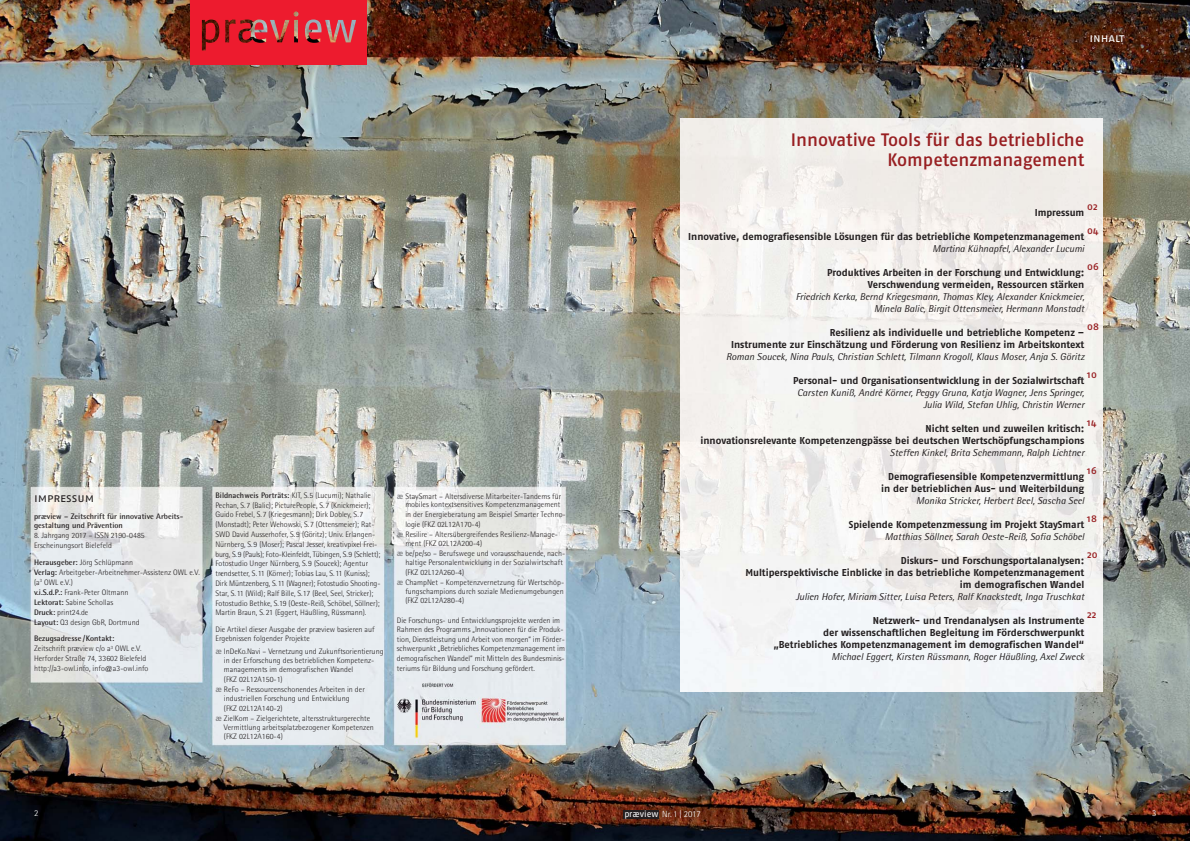
<style>
.page{position:relative;width:1190px;height:841px;background:#fff}
.page>*{position:absolute;margin:0;border:0;box-sizing:border-box;transform-origin:0 0}
.t1{font:18px/20px "Fago No Med";letter-spacing:-.005em;color:#981f22;text-align:right}
.t2{font:12px "Fago No Regular Caps";letter-spacing:-.01em;color:#231f20}
.t3{font:12px "Fago No Regular Caps";letter-spacing:-.01em;color:#fff}
.t4{font:700 10px/12px "Fago No";color:#231f20;text-align:right}
.t5{font:italic 10px/12px "Rotis Semi Sans";color:#231f20;text-align:right}
.t6{font:10px "Fago No Med Caps";color:#981f22}
.t7{font:300 9px "Rotis Semi Sans";color:#fff}
.t8{font:300 8px/9.8px "Rotis Semi Sans";letter-spacing:.005em;color:#231f20}
.t9{font:700 8px/9.9px "Rotis Semi Sans";letter-spacing:.005em;color:#231f20}
.s1{font-weight:700}
.s2{font-family:"Koz Min Pr 6 N Medium Proportional";font-weight:400}
.s3{font-family:"Fago No Med";font-weight:400;color:#808285}
.s4{font-family:"Fago No";font-weight:400}
</style>
<div class="page">
<img style="left:0;top:0;width:595px;height:841px">
<img style="left:595px;top:0;width:595px;height:841px">
<img style="left:680px;top:118px;width:423px;height:574px">
<div style="left:624px;top:810px;width:35px;height:9px;background:#231f20"></div>
<svg style="left:191px;top:0;width:175px;height:64px;background:#de2534"></svg>
<h2 class="t3" style="left:1089px;top:32px;width:37px">inhalt</h2>
<h2 class="t2" style="left:34px;top:491px;width:62px">impressum</h2>
<p class="t9" style="left:34px;top:511px;width:151px">præview – Zeitschrift für innovative Arbeits&shy;gestaltung und Prävention</p>
<p class="t8" style="left:34px;top:531px;width:112px">8. Jahrgang 2017 – ISSN 2190-0485<br>Erscheinungsort Bielefeld</p>
<p class="t8" style="left:34px;top:558px;width:167px"><span class="s1">Herausgeber:</span>Jörg Schlüpmann<br><span class="s1">Verlag:</span>Arbeitgeber-Arbeitnehmer-Assistenz OWL e.V. (a<sup>3</sup> OWL e.V.)<br><span class="s1">v.i.S.d.P.:</span>Frank-Peter Oltmann<br><span class="s1">Lektorat:</span>Sabine Schollas<br><span class="s1">Druck:</span>print24.de<br><span class="s1">Layout:</span>Q3 design GbR, Dortmund</p>
<p class="t8" style="left:34px;top:634px;width:116px"><span class="s1">Bezugsadresse/Kontakt:<br></span>Zeitschrift præview c/o a<sup>3</sup> OWL e.V.<br>Herforder Straße 74, 33602 Bielefeld http://a3-owl.info, info@a3-owl.info</p>
<p class="t8" style="left:215px;top:490px;width:167px"><span class="s1">Bildnachweis Porträts:</span>KIT, S.5 (Lucumi); Nathalie Pechan, S.7 (Balic); PicturePeople, S.7 (Knickmeier); Guido Frebel, S.7 (Kriegesmann); Dirk Dobley, S.7 (Monstadt); Peter Wehowski, S.7 (Ottensmeier); Rat - SWD David Ausserhofer, S.9 (Go<span class="s2">̈</span>ritz); Univ. Erlangen-Nu<span class="s2">̈</span>rnberg, S.9 (Moser); Pascal Jesser, kreativpixel Frei&shy;burg, S.9 (Pauls); Foto-Kleinfeldt, Tu<span class="s2">̈</span>bingen, S.9 (Schlett); Fotostudio Unger Nu<span class="s2">̈</span>rnberg, S.9 (Soucek); Agentur trendsetter, S.11 (Ko<span class="s2">̈</span>rner); Tobias Lau, S.11 (Kuniss); Dirk Mu<span class="s2">̈</span>ntzenberg, S.11 (Wagner); Fotostudio Shooting - Star, S.11 (Wild); Ralf Bille, S.17 (Beel, Seel, Stricker); Fotostudio Bethke, S.19 (Oeste-Reiß, Scho<span class="s2">̈</span>bel, So<span class="s2">̈</span>llner); Martin Braun, S. 21 (Eggert, Häußling, Rüssmann).</p>
<p class="t8" style="left:215px;top:624px;width:161px">Die Artikel dieser Ausgabe der præview basieren auf<br>Ergebnissen folgender Projekte</p>
<p class="t8" style="left:215px;top:646px;width:170px"><span class="s3">æ</span> InDeKo.Navi – Vernetzung und Zukunftsorientierung</p>
<p class="t8" style="left:224px;top:655px;width:152px">in der Erforschung des betrieblichen Kompetenz -</p>
<p class="t8" style="left:224px;top:665px;width:131px">managements im demografischen Wandel</p>
<p class="t8" style="left:224px;top:674px;width:60px">(FKZ 02L12A150-1)</p>
<p class="t8" style="left:215px;top:685px;width:151px"><span class="s3">æ</span> ReFo – Ressourcenschonendes Arbeiten in der</p>
<p class="t8" style="left:224px;top:693px;width:127px">industriellen Forschung und Entwicklung</p>
<p class="t8" style="left:224px;top:703px;width:60px">(FKZ 02L12A140-2)</p>
<p class="t8" style="left:215px;top:713px;width:156px"><span class="s3">æ</span> ZielKom – Zielgerichtete, altersstrukturgerechte</p>
<p class="t8" style="left:224px;top:722px;width:152px">Vermitt lung arbeitsplatzbezogener Kompetenzen (FKZ 02L12A160-4)</p>
<p class="t8" style="left:397px;top:491px;width:166px"><span class="s3">æ</span> StaySmart – Altersdiverse Mitarbeiter-Tandems für</p>
<p class="t8" style="left:405px;top:500px;width:157px">mobiles kontextsensitives Kompetenzmanagement</p>
<p class="t8" style="left:405px;top:509px;width:162px">in der Energieberatung am Beispiel Smarter Techno-</p>
<p class="t8" style="left:405px;top:519px;width:77px">logie (FKZ 02L12A170-4)</p>
<p class="t8" style="left:397px;top:529px;width:163px"><span class="s3">æ</span> Resilire – Altersübergreifendes Resilienz-Manage-</p>
<p class="t8" style="left:397px;top:538px;width:170px;line-height:10.3px;text-indent:9px">ment (FKZ 02L12A200-4)<br><span class="s3">æ</span> be/pe/so – Berufswege und vorausschauende, nach-</p>
<p class="t8" style="left:405px;top:557px;width:159px">haltige Personalentwicklung in der Sozialwirtschaft</p>
<p class="t8" style="left:405px;top:567px;width:60px">(FKZ 02L12A260-4)</p>
<p class="t8" style="left:397px;top:577px;width:169px"><span class="s3">æ</span> ChampNet – Kompetenzvernetzung für Wertschöp-</p>
<p class="t8" style="left:405px;top:586px;width:160px">fungschampions durch soziale Medienumgebungen (FKZ 02L12A280-4)</p>
<p class="t8" style="left:397px;top:615px;width:170px">Die Forschungs- und Entwicklungsprojekte werden im Rahmen des Programms „Innovationen für die Produk&shy;tion, Dienstleistung und Arbeit von morgen“ im Förder&shy;schwerpunkt „Betriebliches Kompetenzmanagement im demografischen Wandel“ mit Mitteln des Bundesminis&shy;teriums für Bildung und Forschung gefördert.</p>
<h1 class="t1" style="left:791px;top:130px;width:295px">Innovative Tools für das betriebliche<br>Kompetenzmanagement</h1>
<p class="t6" style="left:1087px;top:201px;width:12px">02</p>
<p class="t6" style="left:1087px;top:225px;width:13px">04</p>
<p class="t6" style="left:1087px;top:261px;width:13px">06</p>
<p class="t4" style="left:1035px;top:206px;width:51px">Impressum</p>
<p class="t4" style="left:688px;top:230px;width:398px">Innovative, demografiesensible Lösungen für das betriebliche Kompetenzmanagement</p>
<p class="t5" style="left:932px;top:243px;width:153px">Martina Kühnapfel, Alexander Lucumi</p>
<p class="t4" style="left:827px;top:266px;width:259px">Produktives Arbeiten in der Forschung und Entwicklung:<br>Verschwendung vermeiden, Ressourcen stärken</p>
<p class="t5" style="left:796px;top:291px;width:290px">Friedrich Kerka, Bernd Kriegesmann, Thomas Kley, Alexander Knickmeier,<br>Minela Balic, Birgit Ottensmeier, Hermann Monstadt</p>
<p class="t4" style="left:731px;top:326px;width:355px">Resilienz als individuelle und betriebliche Kompetenz –<br>Instrumente zur Einschätzung und Förderung von Resilienz im Arbeitskontext</p>
<p class="t5" style="left:726px;top:351px;width:360px">Roman Soucek, Nina Pauls, Christian Schlett, Tilmann Krogoll, Klaus Moser, Anja S. Göritz</p>
<p class="t4" style="left:793px;top:374px;width:293px">Personal- und Organisationsentwicklung in der Sozialwirtschaft</p>
<p class="t5" style="left:797px;top:387px;width:289px">Carsten Kuniß, André Körner, Peggy Gruna, Katja Wagner, Jens Springer,<br>Julia Wild, Stefan Uhlig, Christin Werner</p>
<p class="t4" style="left:701px;top:422px;width:385px">Nicht selten und zuweilen kritisch:<br>innovationsrelevante Kompetenzengpässe bei deutschen Wertschöpfungschampions</p>
<p class="t5" style="left:890px;top:447px;width:196px">Steffen Kinkel, Brita Schemmann, Ralph Lichtner</p>
<p class="t4" style="left:881px;top:470px;width:205px">Demografiesensible Kompetenzvermittlung in der betrieblichen Aus- und Weiterbildung</p>
<p class="t5" style="left:916px;top:495px;width:170px">Monika Stricker, Herbert Beel, Sascha Seel</p>
<p class="t4" style="left:849px;top:518px;width:237px">Spielende Kompetenzmessung im Projekt StaySmart</p>
<p class="t5" style="left:885px;top:531px;width:201px">Matthias Söllner, Sarah Oeste-Reiß, Sofia Schöbel</p>
<p class="t4" style="left:745px;top:554px;width:341px">Diskurs- und Forschungsportalanalysen:<br>Multiperspektivische Einblicke in das betriebliche Kompetenzmanagement im demografischen Wandel</p>
<p class="t5" style="left:796px;top:591px;width:290px">Julien Hofer, Miriam Sitter, Luisa Peters, Ralf Knackstedt, Inga Truschkat</p>
<p class="t4" style="left:773px;top:614px;width:313px">Netzwerk- und Trendanalysen als Instrumente<br>der wissenschaftlichen Begleitung im Förderschwerpunkt „Betriebliches Kompetenzmanagement im demografischen Wandel“</p>
<p class="t5" style="left:832px;top:651px;width:254px">Michael Eggert, Kirsten Rüssmann, Roger Häußling, Axel Zweck</p>
<p class="t6" style="left:1087px;top:321px;width:13px">08</p>
<p class="t6" style="left:1087px;top:369px;width:11px">10</p>
<p class="t6" style="left:1087px;top:417px;width:11px">14</p>
<p class="t6" style="left:1087px;top:465px;width:11px">16</p>
<p class="t6" style="left:1087px;top:513px;width:11px">18</p>
<p class="t6" style="left:1087px;top:549px;width:12px">20</p>
<p class="t6" style="left:1087px;top:609px;width:11px">22</p>
<p class="t7" style="left:34px;top:808px;width:6px">2</p>
<p class="t7" style="left:624px;top:809px;width:78px"><span class="s4">præview</span> Nr. 1 | 2017</p>
<p class="t7" style="left:1152px;top:808px;width:6px">3</p>
</div>
